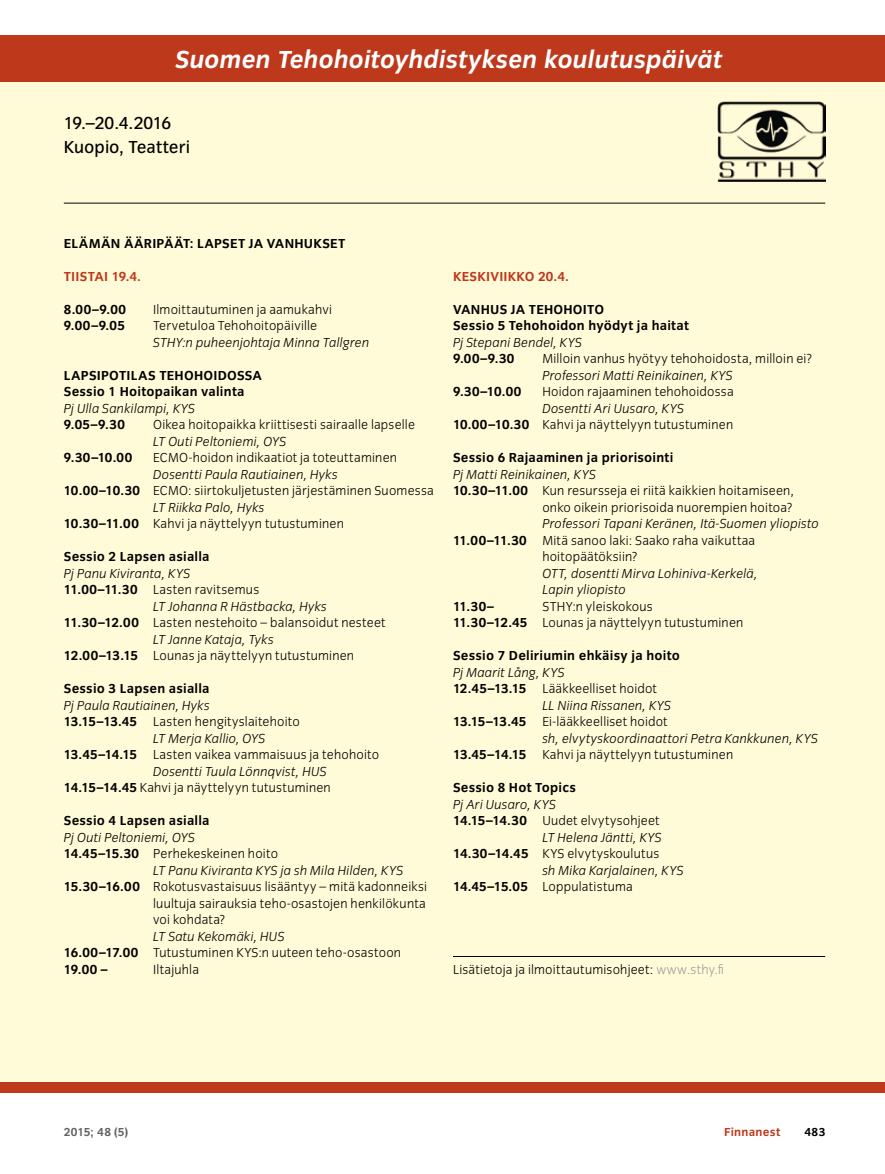
<style>
.page{position:relative;width:885px;height:1174px;background:#fff}
.page>*{position:absolute;margin:0;border:0;box-sizing:border-box;transform-origin:0 0}
.t1{font:italic 700 25.5px "Congress Sans";color:#fff}
.t2{font:18px/24px "Congress Sans";color:#000}
.t3{font:300 13.5px/16.5px "Congress Sans";letter-spacing:.015em;color:#000}
.t4{font:italic 300 13.5px/16.5px "Congress Sans";letter-spacing:.015em;color:#000}
.t5{font:700 13.5px/16.5px "Congress Sans";letter-spacing:.015em;color:#000}
.t6{font:700 13.5px "Congress Sans";letter-spacing:.02em;color:#be381c}
.t7{font:700 12px "Congress Sans";letter-spacing:.015em;color:#646463}
.t8{font:700 12px "Congress Sans";letter-spacing:.02em;color:#be381c}
.t9{font:700 12px "Congress Sans";color:#000}
.s1{font-weight:700}
.s2{font-style:italic}
.s3{color:#9c9e9f}
</style>
<div class="page">
<div style="left:0;top:72px;width:884px;height:1017px;background:#fffad7"></div>
<div style="left:0;top:35px;width:884px;height:46px;background:#be381c"></div>
<div style="left:0;top:1082px;width:884px;height:11px;background:#be381c"></div>
<hr style="left:64px;top:203px;width:761px;height:1px;background:#000">
<hr style="left:453px;top:956px;width:372px;height:1px;background:#000">
<img style="left:717px;top:101px;width:108px;height:81px">
<h1 class="t1" style="left:175px;top:45px;width:548px">Suomen Tehohoitoyhdistyksen koulutuspäivät</h1>
<h2 class="t2" style="left:64px;top:111px;width:128px">19.–20.4.2016<br>Kuopio, Teatteri</h2>
<p class="t5" style="left:64px;top:235px;width:283px">ELÄMÄN ÄÄRIPÄÄT: LAPSET JA VANHUKSET</p>
<p class="t6" style="left:64px;top:268px;width:79px">TIISTAI 19.4.</p>
<p class="t5" style="left:64px;top:301px;width:64px">8.00–9.00</p>
<p class="t3" style="left:153px;top:301px;width:180px">Ilmoittautuminen ja aamukahvi</p>
<p class="t5" style="left:64px;top:317px;width:63px">9.00–9.05</p>
<p class="t3" style="left:153px;top:317px;width:165px">Tervetuloa Tehohoitopäiville</p>
<p class="t4" style="left:153px;top:334px;width:217px">STHY:n puheenjohtaja Minna Tallgren</p>
<p class="t5" style="left:64px;top:367px;width:200px">LAPSIPOTILAS TEHOHOIDOSSA<br>Sessio 1 Hoitopaikan valinta</p>
<p class="t4" style="left:64px;top:400px;width:133px">Pj Ulla Sankilampi, KYS</p>
<p class="t5" style="left:64px;top:416px;width:63px">9.05–9.30</p>
<p class="t3" style="left:153px;top:416px;width:263px">Oikea hoitopaikka kriittisesti sairaalle lapselle</p>
<p class="t4" style="left:153px;top:433px;width:134px">LT Outi Peltoniemi, OYS</p>
<p class="t5" style="left:64px;top:449px;width:70px">9.30–10.00</p>
<p class="t3" style="left:153px;top:449px;width:245px">ECMO-hoidon indikaatiot ja toteuttaminen</p>
<p class="t4" style="left:153px;top:466px;width:186px">Dosentti Paula Rautiainen, Hyks</p>
<p class="t3" style="left:64px;top:482px;width:371px"><span class="s1">10.00–10.30</span> ECMO: siirtokuljetusten järjestäminen Suomessa</p>
<p class="t4" style="left:153px;top:499px;width:113px">LT Riikka Palo, Hyks</p>
<p class="t3" style="left:64px;top:515px;width:281px"><span class="s1">10.30–11.00</span> Kahvi ja näyttelyyn tutustuminen</p>
<p class="t5" style="left:64px;top:548px;width:147px">Sessio 2 Lapsen asialla</p>
<p class="t4" style="left:64px;top:565px;width:128px">Pj Panu Kiviranta, KYS</p>
<p class="t3" style="left:64px;top:581px;width:197px"><span class="s1">11.00–11.30</span> Lasten ravitsemus</p>
<p class="t4" style="left:153px;top:598px;width:175px">LT Johanna R Hästbacka, Hyks</p>
<p class="t3" style="left:64px;top:614px;width:323px"><span class="s1">11.30–12.00</span> Lasten nestehoito – balansoidut nesteet</p>
<p class="t4" style="left:153px;top:631px;width:122px">LT Janne Kataja, Tyks</p>
<p class="t3" style="left:64px;top:647px;width:292px"><span class="s1">12.00–13.15</span> Lounas ja näyttelyyn tutustuminen</p>
<p class="t5" style="left:64px;top:680px;width:147px">Sessio 3 Lapsen asialla</p>
<p class="t4" style="left:64px;top:697px;width:148px">Pj Paula Rautiainen, Hyks</p>
<p class="t3" style="left:64px;top:713px;width:238px"><span class="s1">13.15–13.45</span> Lasten hengityslaitehoito</p>
<p class="t4" style="left:153px;top:730px;width:114px">LT Merja Kallio, OYS</p>
<p class="t3" style="left:64px;top:746px;width:317px"><span class="s1">13.45–14.15</span> Lasten vaikea vammaisuus ja tehohoito</p>
<p class="t4" style="left:153px;top:763px;width:175px">Dosentti Tuula Lönnqvist, HUS</p>
<p class="t3" style="left:64px;top:779px;width:268px"><span class="s1">14.15–14.45</span> Kahvi ja näyttelyyn tutustuminen</p>
<p class="t5" style="left:64px;top:812px;width:147px">Sessio 4 Lapsen asialla</p>
<p class="t4" style="left:64px;top:829px;width:133px">Pj Outi Peltoniemi, OYS</p>
<p class="t3" style="left:64px;top:845px;width:216px"><span class="s1">14.45–15.30</span> Perhekeskeinen hoito</p>
<p class="t4" style="left:153px;top:862px;width:252px">LT Panu Kiviranta KYS ja sh Mila Hilden, KYS</p>
<p class="t3" style="left:64px;top:878px;width:365px"><span class="s1">15.30–16.00</span> Rokotusvastaisuus lisääntyy – mitä kadonneiksi</p>
<p class="t3" style="left:153px;top:895px;width:274px">luultuja sairauksia teho-osastojen henkilökunta</p>
<p class="t3" style="left:153px;top:911px;width:73px">voi kohdata?</p>
<p class="t3" style="left:64px;top:928px;width:339px;text-indent:89px"><span class="s2">LT Satu Kekomäki, HUS<br></span><span class="s1">16.00–17.00</span> Tutustuminen KYS:n uuteen teho-osastoon<br><span class="s1">19.00 –</span></p>
<p class="t3" style="left:153px;top:961px;width:47px">Iltajuhla</p>
<p class="t6" style="left:453px;top:268px;width:117px">KESKIVIIKKO 20.4.</p>
<p class="t5" style="left:453px;top:301px;width:237px">VANHUS JA TEHOHOITO<br>Sessio 5 Tehohoidon hyödyt ja haitat</p>
<p class="t4" style="left:453px;top:334px;width:130px">Pj Stepani Bendel, KYS</p>
<p class="t5" style="left:453px;top:350px;width:63px">9.00–9.30</p>
<p class="t3" style="left:542px;top:350px;width:271px">Milloin vanhus hyötyy tehohoidosta, milloin ei?</p>
<p class="t4" style="left:542px;top:367px;width:192px">Professori Matti Reinikainen, KYS</p>
<p class="t5" style="left:453px;top:383px;width:70px">9.30–10.00</p>
<p class="t3" style="left:542px;top:383px;width:193px">Hoidon rajaaminen tehohoidossa</p>
<p class="t3" style="left:453px;top:400px;width:281px;text-indent:89px"><span class="s2">Dosentti Ari Uusaro, KYS<br></span><span class="s1">10.00–10.30</span> Kahvi ja näyttelyyn tutustuminen</p>
<p class="t5" style="left:453px;top:449px;width:222px">Sessio 6 Rajaaminen ja priorisointi</p>
<p class="t4" style="left:453px;top:466px;width:144px">Pj Matti Reinikainen, KYS</p>
<p class="t3" style="left:453px;top:482px;width:342px"><span class="s1">10.30–11.00</span> Kun resursseja ei riitä kaikkien hoitamiseen,</p>
<p class="t3" style="left:542px;top:499px;width:251px">onko oikein priorisoida nuorempien hoitoa?</p>
<p class="t4" style="left:542px;top:515px;width:278px">Professori Tapani Keränen, Itä-Suomen yliopisto</p>
<p class="t3" style="left:453px;top:532px;width:304px"><span class="s1">11.00–11.30</span> Mitä sanoo laki: Saako raha vaikuttaa</p>
<p class="t3" style="left:542px;top:548px;width:96px">hoitopäätöksiin?</p>
<p class="t4" style="left:542px;top:565px;width:217px">OTT, dosentti Mirva Lohiniva-Kerkelä,<br>Lapin yliopisto</p>
<p class="t5" style="left:453px;top:598px;width:42px">11.30–</p>
<p class="t3" style="left:453px;top:598px;width:292px;text-align:center">STHY:n yleiskokous<br><span class="s1">11.30–12.45</span> Lounas ja näyttelyyn tutustuminen</p>
<p class="t5" style="left:453px;top:647px;width:228px">Sessio 7 Deliriumin ehkäisy ja hoito</p>
<p class="t4" style="left:453px;top:664px;width:113px">Pj Maarit Lång, KYS</p>
<p class="t3" style="left:453px;top:680px;width:205px"><span class="s1">12.45–13.15</span> Lääkkeelliset hoidot</p>
<p class="t4" style="left:542px;top:697px;width:130px">LL Niina Rissanen, KYS</p>
<p class="t3" style="left:453px;top:713px;width:216px"><span class="s1">13.15–13.45</span> Ei-lääkkeelliset hoidot</p>
<p class="t4" style="left:542px;top:730px;width:277px">sh, elvytyskoordinaattori Petra Kankkunen, KYS</p>
<p class="t3" style="left:453px;top:746px;width:281px"><span class="s1">13.45–14.15</span> Kahvi ja näyttelyyn tutustuminen</p>
<p class="t5" style="left:453px;top:779px;width:125px">Sessio 8 Hot Topics</p>
<p class="t4" style="left:453px;top:796px;width:104px">Pj Ari Uusaro, KYS</p>
<p class="t3" style="left:453px;top:812px;width:208px"><span class="s1">14.15–14.30</span> Uudet elvytysohjeet</p>
<p class="t4" style="left:542px;top:829px;width:121px">LT Helena Jäntti, KYS</p>
<p class="t3" style="left:453px;top:845px;width:208px"><span class="s1">14.30–14.45</span> KYS elvytyskoulutus</p>
<p class="t4" style="left:542px;top:862px;width:143px">sh Mika Karjalainen, KYS</p>
<p class="t3" style="left:453px;top:878px;width:181px"><span class="s1">14.45–15.05</span> Loppulatistuma</p>
<p class="t3" style="left:453px;top:961px;width:272px">Lisätietoja ja ilmoittautumisohjeet: <span class="s3">www.sthy.fi</span></p>
<p class="t7" style="left:64px;top:1125px;width:66px">2015; 48 (5)</p>
<p class="t8" style="left:724px;top:1125px;width:58px">Finnanest</p>
<p class="t9" style="left:804px;top:1125px;width:22px">483</p>
</div>
